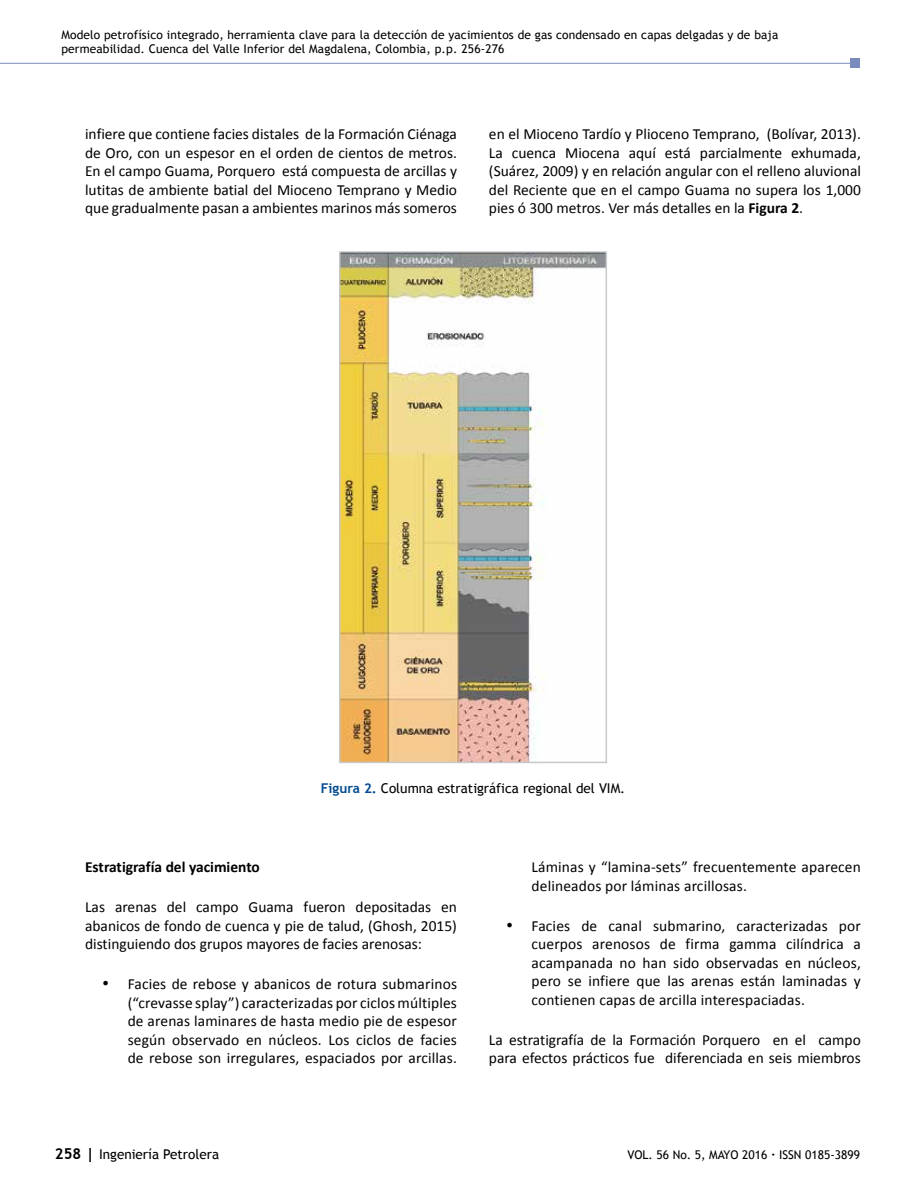
<style>
.page{position:relative;width:915px;height:1191px;background:#fff}
.page>*{position:absolute;margin:0;border:0;box-sizing:border-box;transform-origin:0 0}
.t1{font:15.45px/18.6px "Calibri";color:#000;text-align:justify}
.t2{font:700 15.45px "Calibri";color:#000}
.t3{font:13.5px "Trebuchet MS";color:#000}
.t4{font:12px/14.4px "Trebuchet MS";letter-spacing:.01em;color:#000}
.s1{font-weight:700}
.s2{font-weight:700;color:#004990}
.s3{font-weight:700;font-size:15px}
</style>
<div class="page">
<hr style="left:0;top:63px;width:854px;height:1px;background:#788bbc">
<div style="left:850px;top:59px;width:9px;height:9px;background:#788bbc"></div>
<img style="left:342px;top:254px;width:262px;height:506px">
<div style="left:339px;top:251px;width:268px;height:512px;border:2px solid #c6c8ca"></div>
<p class="t4" style="left:61px;top:27px;width:718px">Modelo petrofísico integrado, herramienta clave para la detección de yacimientos de gas condensado en capas delgadas y de baja permeabilidad. Cuenca del Valle Inferior del Magdalena, Colombia, p.p. 256-276</p>
<p class="t1" style="left:85px;top:125px;width:373px">infiere que contiene facies distales de la Formación Ciénaga de Oro, con un espesor en el orden de cientos de metros.<br>En el campo Guama, Porquero está compuesta de arcillas y lutitas de ambiente batial del Mioceno Temprano y Medio que gradualmente pasan a ambientes marinos más someros</p>
<p class="t1" style="left:489px;top:125px;width:373px">en el Mioceno Tardío y Plioceno Temprano, (Bolívar, 2013).<br>La cuenca Miocena aquí está parcialmente exhumada, (Suárez, 2009) y en relación angular con el relleno aluvional del Reciente que en el campo Guama no supera los 1,000 pies ó 300 metros. Ver más detalles en la <span class="s1">Figura 2</span>.</p>
<p class="t3" style="left:320px;top:780px;width:306px"><span class="s2">Figura 2.</span> Columna estratigráfica regional del VIM.</p>
<p class="t2" style="left:85px;top:857px;width:176px">Estratigrafía del yacimiento</p>
<p class="t1" style="left:85px;top:898px;width:373px">Las arenas del campo Guama fueron depositadas en abanicos de fondo de cuenca y pie de talud, (Ghosh, 2015) distinguiendo dos grupos mayores de facies arenosas:</p>
<p class="t1" style="left:128px;top:974px;width:331px;text-indent:-26px">• Facies de rebose y abanicos de rotura submarinos (“crevasse splay”) caracterizadas por ciclos múltiples de arenas laminares de hasta medio pie de espesor según observado en núcleos. Los ciclos de facies de rebose son irregulares, espaciados por arcillas.</p>
<p class="t3" style="left:55px;top:1146px;width:166px"><span class="s3">258 |</span> Ingeniería Petrolera</p>
<p class="t1" style="left:531px;top:858px;width:331px">Láminas y “lamina-sets” frecuentemente aparecen delineados por láminas arcillosas.</p>
<p class="t1" style="left:531px;top:916px;width:331px;text-indent:-26px">• Facies de canal submarino, caracterizadas por cuerpos arenosos de firma gamma cilíndrica a acampanada no han sido observadas en núcleos, pero se infiere que las arenas están laminadas y contienen capas de arcilla interespaciadas.</p>
<p class="t1" style="left:489px;top:1030px;width:373px">La estratigrafía de la Formación Porquero en el campo para efectos prácticos fue diferenciada en seis miembros</p>
<p class="t4" style="left:627px;top:1147px;width:234px">VOL. 56 No. 5, MAYO 2016 <span class="s1">·</span> ISSN 0185-3899</p>
</div>
